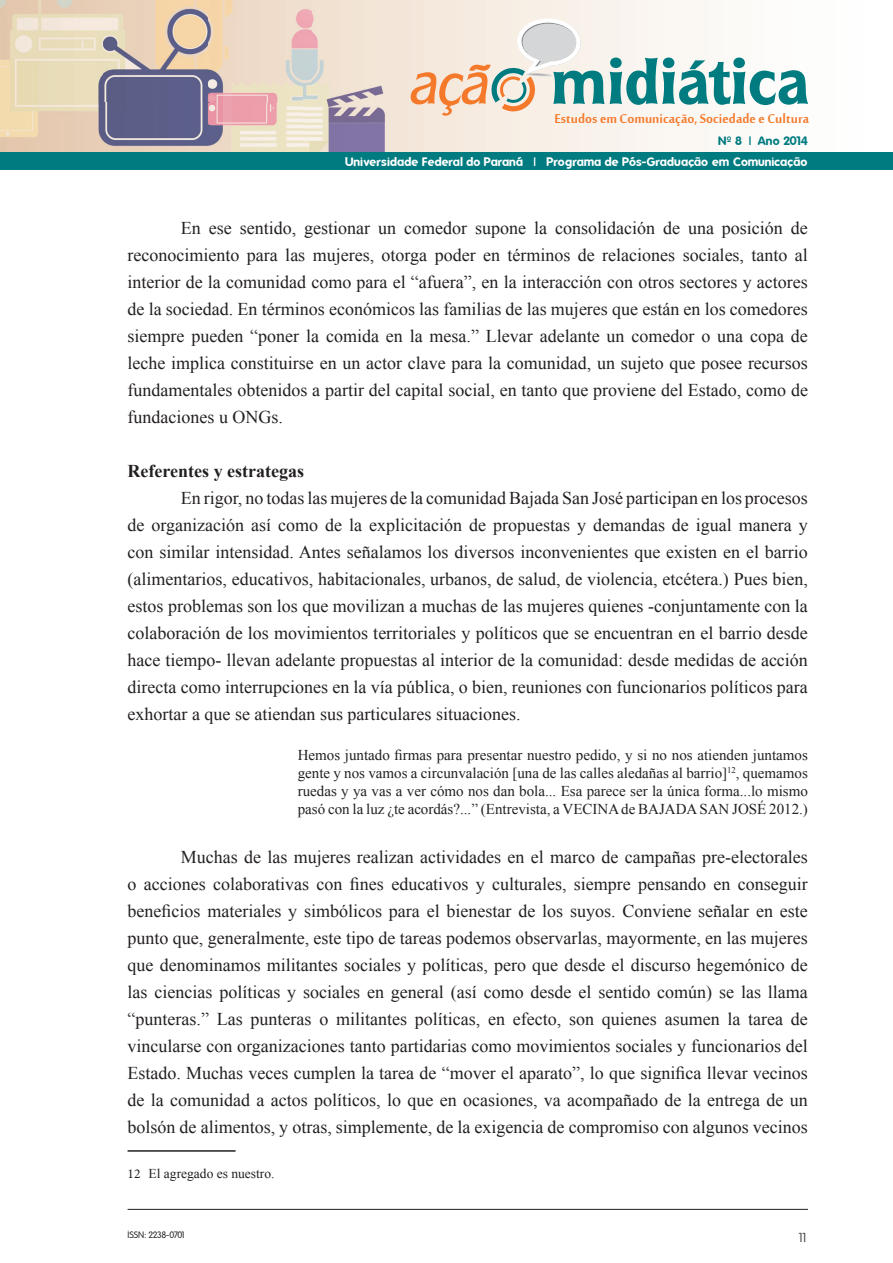
<style>
.page{position:relative;width:893px;height:1263px;background:#fff}
.page>*{position:absolute;margin:0;border:0;box-sizing:border-box;transform-origin:0 0}
.t1{font:19.5px "Mool Boran";color:#f4792a}
.t2{font:18px/27px "Times New Roman";color:#231f20;text-align:justify}
.t3{font:700 18px "Times New Roman";color:#231f20}
.t4{font:15px/18px "Times New Roman";color:#231f20;text-align:justify}
.t5{font:13.5px "Times New Roman";color:#231f20}
.t6{font:12.75px "Folks";color:#4b4c4d}
.t7{font:700 12px "Folks";letter-spacing:.01em;color:#fff}
.t8{font:700 12px "Folks";color:#007b80}
.t9{font:9px "Folks";letter-spacing:-.065em;color:#231f20}
.s1{font-family:"Minion Pro"}
</style>
<div class="page">
<svg style="left:520px;top:0;width:373px;height:153px"></svg>
<img style="left:0;top:0;width:520px;height:153px">
<img style="left:304px;top:86px;width:107px;height:67px">
<svg style="left:410px;top:18px;width:398px;height:98px"></svg>
<div style="left:0;top:153px;width:893px;height:17px;background:#007b80"></div>
<hr style="left:128px;top:1209px;width:680px;height:1px;background:#231f20">
<hr style="left:128px;top:1150px;width:108px;height:2px;background:#231f20">
<p class="t1" style="left:554px;top:105px;width:256px">Estudos em Comunicação, Sociedade e Cultura</p>
<p class="t7" style="left:345px;top:155px;width:464px">Universidade Federal do Paraná | Programa de Pós-Graduação em Comunicação</p>
<p class="t8" style="left:718px;top:133px;width:91px">Nº 8 | Ano 2014</p>
<p class="t2" style="left:128px;top:214px;width:682px;text-indent:53px">En ese sentido, gestionar un comedor supone la consolidación de una posición de reconocimiento para las mujeres, otorga poder en términos de relaciones sociales, tanto al interior de la comunidad como para el “afuera”, en la interacción con otros sectores y actores de la sociedad. En términos económicos las familias de las mujeres que están en los comedores siempre pueden “poner la comida en la mesa.” Llevar adelante un comedor o una copa de leche implica constituirse en un actor clave para la comunidad, un sujeto que posee recursos fundamentales obtenidos a partir del capital social, en tanto que proviene del Estado, como de fundaciones u ONGs.</p>
<p class="t3" style="left:128px;top:458px;width:178px">Referentes y estrategas</p>
<p class="t2" style="left:128px;top:484px;width:682px;text-indent:53px">En rigor, no todas las mujeres de la comunidad Bajada San José participan en los procesos de organización así como de la explicitación de propuestas y demandas de igual manera y con similar intensidad. Antes señalamos los diversos inconvenientes que existen en el barrio (alimentarios, educativos, habitacionales, urbanos, de salud, de violencia, etcétera.) Pues bien, estos problemas son los que movilizan a muchas de las mujeres quienes -conjuntamente con la colaboración de los movimientos territoriales y políticos que se encuentran en el barrio desde hace tiempo- llevan adelante propuestas al interior de la comunidad: desde medidas de acción directa como interrupciones en la vía pública, o bien, reuniones con funcionarios políticos para exhortar a que se atiendan sus particulares situaciones.</p>
<p class="t4" style="left:298px;top:746px;width:512px">Hemos juntado firmas para presentar nuestro pedido, y si no nos atienden juntamos gente y nos vamos a circunvalación [una de las calles aledañas al barrio]<sup>12</sup>, quemamos ruedas y ya vas a ver cómo nos dan bola... Esa parece ser la única forma...lo mismo pasó con la luz ¿te acordás?...” (Entrevista, a VECINA de BAJADA SAN JOSÉ 2012.)</p>
<p class="t2" style="left:128px;top:843px;width:682px;text-indent:53px">Muchas de las mujeres realizan actividades en el marco de campañas pre-electorales o acciones colaborativas con fines educativos y culturales, siempre pensando en conseguir beneficios materiales y simbólicos para el bienestar de los suyos. Conviene señalar en este punto que, generalmente, este tipo de tareas podemos observarlas, mayormente, en las mujeres que denominamos militantes sociales y políticas, pero que desde el discurso hegemónico de las ciencias políticas y sociales en general (así como desde el sentido común) se las llama “punteras.” Las punteras o militantes políticas, en efecto, son quienes asumen la tarea de vincularse con organizaciones tanto partidarias como movimientos sociales y funcionarios del Estado. Muchas veces cumplen la tarea de “mover el aparato”, lo que significa llevar vecinos de la comunidad a actos políticos, lo que en ocasiones, va acompañado de la entrega de un bolsón de alimentos, y otras, simplemente, de la exigencia de compromiso con algunos vecinos</p>
<p class="t5" style="left:128px;top:1164px;width:148px"><span class="s1">12</span> El agregado es nuestro.</p>
<p class="t9" style="left:128px;top:1230px;width:60px">ISSN: 2238-0701</p>
<p class="t6" style="left:797px;top:1230px;width:12px">11</p>
</div>
